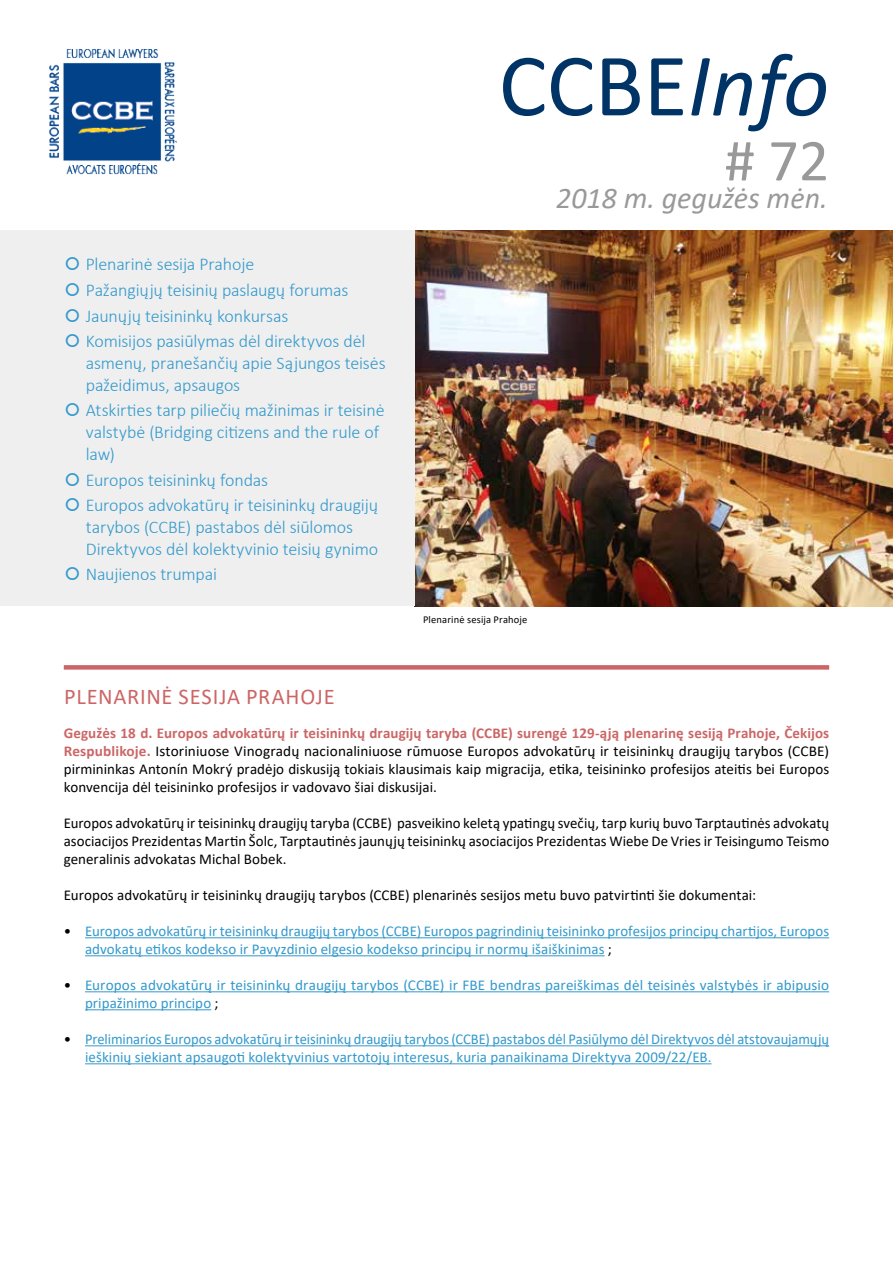
<style>
.page{position:relative;width:893px;height:1263px;background:#fff}
.page>*{position:absolute;margin:0;border:0;box-sizing:border-box;transform-origin:0 0}
.t1{font:90px "Calibri";color:#036}
.t2{font:60px "Calibri";color:#999}
.t3{font:italic 30px "Calibri";color:#999}
.t4{font:22.5px "Calibri";letter-spacing:.035em;color:#c66}
.t5{font:300 18px/25.8px "Calibri";letter-spacing:-.01em;color:#39c}
.t6{font:15px/18px "Calibri";color:#000;text-align:justify}
.t7{font:15px/18px "Calibri";color:#39c}
.t8{font:10.5px "Calibri";letter-spacing:.015em;color:#000}
.s1{font-style:italic}
.s2{font-weight:700;color:#c66}
.s3{color:#000}
</style>
<div class="page">
<hr style="left:85px;top:937px;width:744px;height:1px;background:#39c">
<hr style="left:85px;top:955px;width:520px;height:1px;background:#39c">
<hr style="left:85px;top:991px;width:744px;height:1px;background:#39c">
<hr style="left:85px;top:1009px;width:126px;height:1px;background:#39c">
<hr style="left:85px;top:1045px;width:744px;height:1px;background:#39c">
<hr style="left:85px;top:1063px;width:626px;height:1px;background:#39c">
<img style="left:49px;top:49px;width:127px;height:126px">
<img style="left:415px;top:231px;width:478px;height:375px">
<div style="left:64px;top:665px;width:765px;height:5px;background:#c66"></div>
<div style="left:0;top:231px;width:415px;height:375px;background:#efefef"></div>
<p class="t5" style="left:86px;top:251px;width:281px">Plenarinė sesija Prahoje<br>Pažangiųjų teisinių paslaugų forumas Jaunųjų teisininkų konkursas<br>Komisijos pasiūlymas dėl direktyvos dėl</p>
<p class="t5" style="left:86px;top:352px;width:301px;line-height:21.6px">asmenų, pranešančių apie Sąjungos teisės pažeidimus, apsaugos</p>
<p class="t5" style="left:86px;top:399px;width:300px;line-height:21.6px">Atskirties tarp piliečių mažinimas ir teisinė valstybė (Bridging citizens and the rule of law)</p>
<p class="t5" style="left:86px;top:466px;width:294px">Europos teisininkų fondas<br>Europos advokatūrų ir teisininkų draugijų</p>
<p class="t5" style="left:86px;top:516px;width:294px;line-height:21.6px">tarybos (CCBE) pastabos dėl siūlomos<br>Direktyvos dėl kolektyvinio teisių gynimo</p>
<p class="t5" style="left:86px;top:561px;width:133px">Naujienos trumpai</p>
<h3 class="t4" style="left:64px;top:680px;width:272px">PLENARINĖ SESIJA PRAHOJE</h3>
<h1 class="t1" style="left:499px;top:23px;width:332px">CCBE<span class="s1">Info</span></h1>
<h2 class="t2" style="left:725px;top:119px;width:106px"># 72</h2>
<h3 class="t3" style="left:556px;top:178px;width:273px">2018 m. gegužės mėn.</h3>
<p class="t8" style="left:423px;top:612px;width:106px">Plenarinė sesija Prahoje</p>
<p class="t6" style="left:64px;top:724px;width:767px"><span class="s2">Gegužės 18 d. Europos advokatūrų ir teisininkų draugijų taryba (CCBE) surengė 129-ąją plenarinę sesiją Prahoje, Čekijos Respublikoje.</span> Istoriniuose Vinogradų nacionaliniuose rūmuose Europos advokatūrų ir teisininkų draugijų tarybos (CCBE) pirmininkas Antonín Mokrý pradėjo diskusiją tokiais klausimais kaip migracija, etika, teisininko profesijos ateitis bei Europos konvencija dėl teisininko profesijos ir vadovavo šiai diskusijai.</p>
<p class="t6" style="left:64px;top:814px;width:767px">Europos advokatūrų ir teisininkų draugijų taryba (CCBE) pasveikino keletą ypatingų svečių, tarp kurių buvo Tarptautinės advokatų asociacijos Prezidentas Martin Šolc, Tarptautinės jaunųjų teisininkų asociacijos Prezidentas Wiebe De Vries ir Teisingumo Teismo generalinis advokatas Michal Bobek.</p>
<p class="t6" style="left:64px;top:886px;width:694px">Europos advokatūrų ir teisininkų draugijų tarybos (CCBE) plenarinės sesijos metu buvo patvirtinti šie dokumentai:</p>
<p class="t7" style="left:85px;top:922px;width:746px;text-indent:-21px"><span class="s3">•</span> Europos advokatūrų ir teisininkų draugijų tarybos (CCBE) Europos pagrindinių teisininko profesijos principų chartijos, Europos advokatų etikos kodekso ir Pavyzdinio elgesio kodekso principų ir normų išaiškinimas <span class="s3">;</span></p>
<p class="t7" style="left:85px;top:976px;width:746px;text-indent:-21px"><span class="s3">•</span> Europos advokatūrų ir teisininkų draugijų tarybos (CCBE) ir FBE bendras pareiškimas dėl teisinės valstybės ir abipusio pripažinimo principo <span class="s3">;</span></p>
<p class="t7" style="left:85px;top:1030px;width:746px;text-indent:-21px"><span class="s3">•</span> Preliminarios Europos advokatūrų ir teisininkų draugijų tarybos (CCBE) pastabos dėl Pasiūlymo dėl Direktyvos dėl atstovaujamųjų ieškinių siekiant apsaugoti kolektyvinius vartotojų interesus, kuria panaikinama Direktyva 2009/22/EB.</p>
</div>
